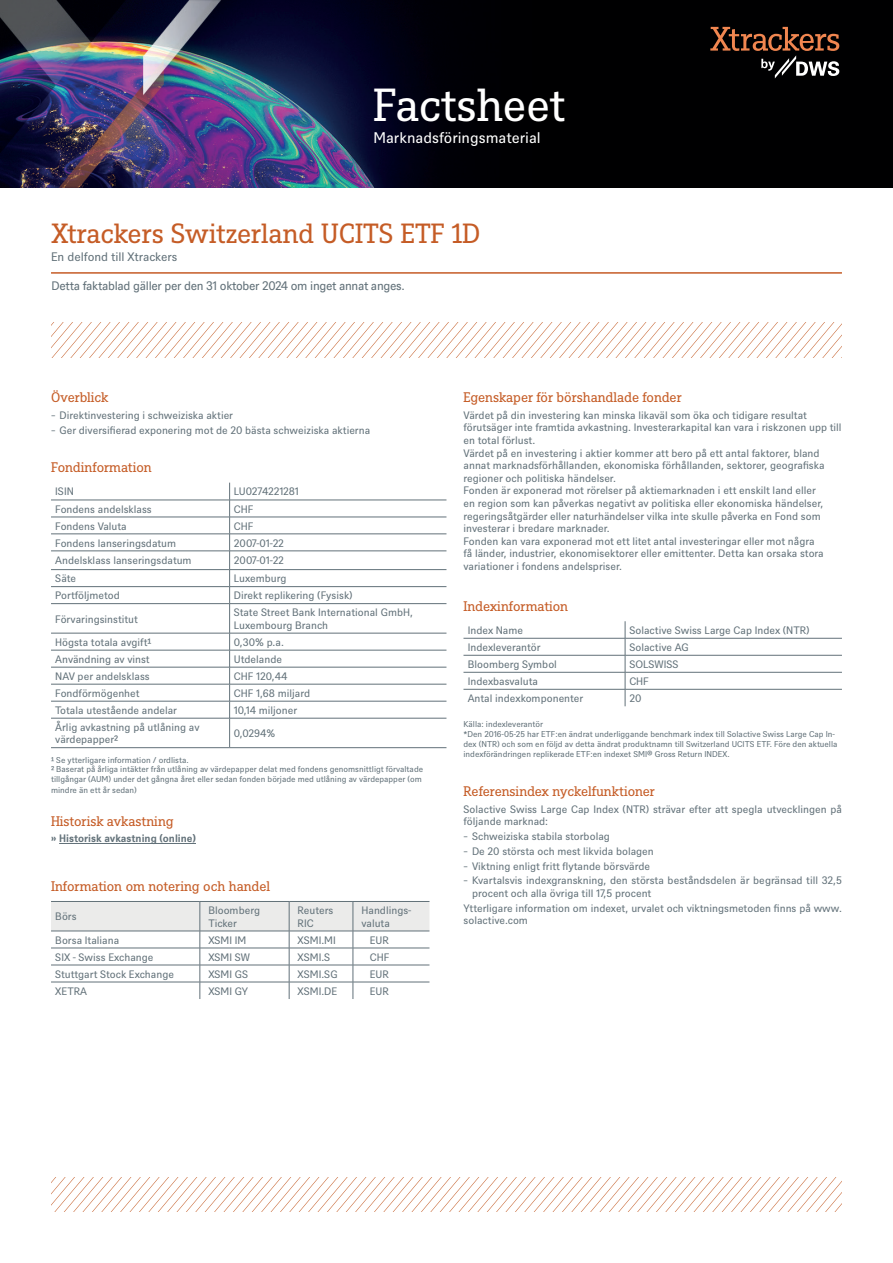
<style>
.page{position:relative;width:893px;height:1263px;background:#fff}
.page>*{position:absolute;margin:0;border:0;box-sizing:border-box;transform-origin:0 0}
.t1{font:45px "DWS Slab";letter-spacing:-.01em;color:#fff}
.t2{font:27px "DWS Slab";color:#c55c26}
.t3{font:15px "DWS Sans";color:#fff}
.t4{font:13.5px "DWS Slab";letter-spacing:-.01em;color:#c55c26}
.t5{font:12px "DWS Sans TT";letter-spacing:-.025em;color:#627179}
.t6{font:12px "DWS Sans";color:#627179}
.t7{font:10.5px/12.6px "DWS Sans";color:#627179}
.t8{font:700 10.5px "DWS Sans";color:#627179}
.t9{font:8.25px/9.9px "DWS Sans";color:#627179}
</style>
<div class="page">
<img style="left:0;top:0;width:893px;height:188px">
<hr style="left:59px;top:843px;width:137px;height:1px;background:#627179">
<hr style="left:51px;top:500px;width:179px;height:1px;background:#627179">
<hr style="left:230px;top:500px;width:216px;height:1px;background:#627179">
<hr style="left:51px;top:517px;width:179px;height:1px;background:#627179">
<hr style="left:230px;top:517px;width:216px;height:1px;background:#627179">
<hr style="left:51px;top:534px;width:179px;height:1px;background:#627179">
<hr style="left:230px;top:534px;width:216px;height:1px;background:#627179">
<hr style="left:51px;top:551px;width:179px;height:1px;background:#627179">
<hr style="left:230px;top:551px;width:216px;height:1px;background:#627179">
<hr style="left:51px;top:569px;width:179px;height:1px;background:#627179">
<hr style="left:230px;top:569px;width:216px;height:1px;background:#627179">
<hr style="left:51px;top:586px;width:179px;height:1px;background:#627179">
<hr style="left:230px;top:586px;width:216px;height:1px;background:#627179">
<hr style="left:51px;top:603px;width:179px;height:1px;background:#627179">
<hr style="left:230px;top:603px;width:216px;height:1px;background:#627179">
<hr style="left:51px;top:633px;width:179px;height:1px;background:#627179">
<hr style="left:230px;top:633px;width:216px;height:1px;background:#627179">
<hr style="left:51px;top:650px;width:179px;height:1px;background:#627179">
<hr style="left:230px;top:650px;width:216px;height:1px;background:#627179">
<hr style="left:51px;top:667px;width:179px;height:1px;background:#627179">
<hr style="left:51px;top:684px;width:179px;height:1px;background:#627179">
<hr style="left:51px;top:701px;width:179px;height:1px;background:#627179">
<hr style="left:51px;top:747px;width:179px;height:1px;background:#627179">
<hr style="left:230px;top:747px;width:216px;height:1px;background:#627179">
<hr style="left:230px;top:667px;width:216px;height:1px;background:#627179">
<hr style="left:230px;top:684px;width:216px;height:1px;background:#627179">
<hr style="left:230px;top:701px;width:216px;height:1px;background:#627179">
<hr style="left:230px;top:718px;width:216px;height:1px;background:#627179">
<svg style="left:229px;top:483px;width:1px;height:264px"></svg>
<hr style="left:51px;top:718px;width:179px;height:1px;background:#627179">
<svg style="left:51px;top:901px;width:378px;height:98px"></svg>
<hr style="left:463px;top:638px;width:162px;height:1px;background:#627179">
<hr style="left:625px;top:638px;width:217px;height:1px;background:#627179">
<hr style="left:463px;top:655px;width:162px;height:1px;background:#627179">
<hr style="left:625px;top:655px;width:217px;height:1px;background:#627179">
<hr style="left:463px;top:672px;width:162px;height:1px;background:#627179">
<hr style="left:625px;top:672px;width:217px;height:1px;background:#627179">
<hr style="left:463px;top:689px;width:162px;height:1px;background:#627179">
<hr style="left:625px;top:689px;width:217px;height:1px;background:#627179">
<svg style="left:625px;top:621px;width:1px;height:85px"></svg>
<hr style="left:51px;top:272px;width:791px;height:2px;background:#c55c26">
<svg style="left:52px;top:322px;width:790px;height:35px"></svg>
<svg style="left:51px;top:1177px;width:791px;height:35px"></svg>
<svg style="left:710px;top:27px;width:129px;height:51px;background:#3a2921"></svg>
<h1 class="t1" style="left:373px;top:74px;width:193px">Factsheet</h1>
<h3 class="t3" style="left:373px;top:127px;width:169px">Marknadsföringsmaterial</h3>
<h2 class="t2" style="left:51px;top:215px;width:431px">Xtrackers Switzerland UCITS ETF 1D</h2>
<p class="t6" style="left:51px;top:249px;width:128px">En delfond till Xtrackers</p>
<p class="t5" style="left:51px;top:278px;width:355px">Detta faktablad gäller per den 31 oktober 2024 om inget annat anges.</p>
<p class="t4" style="left:51px;top:388px;width:59px">Överblick</p>
<p class="t7" style="left:51px;top:407px;width:321px;line-height:14.7px">̵ Direktinvestering i schweiziska aktier<br>̵ Ger diversifierad exponering mot de 20 bästa schweiziska aktierna</p>
<p class="t4" style="left:51px;top:458px;width:102px">Fondinformation</p>
<p class="t7" style="left:55px;top:485px;width:20px">ISIN</p>
<p class="t7" style="left:234px;top:485px;width:66px">LU0274221281</p>
<p class="t7" style="left:55px;top:502px;width:98px">Fondens andelsklass</p>
<p class="t7" style="left:234px;top:502px;width:21px">CHF</p>
<p class="t7" style="left:55px;top:519px;width:73px">Fondens Valuta</p>
<p class="t7" style="left:234px;top:519px;width:21px">CHF</p>
<p class="t7" style="left:55px;top:536px;width:122px">Fondens lanseringsdatum</p>
<p class="t7" style="left:234px;top:536px;width:52px">2007-01-22</p>
<p class="t7" style="left:55px;top:554px;width:138px">Andelsklass lanseringsdatum</p>
<p class="t7" style="left:234px;top:554px;width:52px">2007-01-22</p>
<p class="t7" style="left:55px;top:572px;width:22px">Säte</p>
<p class="t7" style="left:234px;top:572px;width:54px">Luxemburg</p>
<p class="t7" style="left:55px;top:589px;width:66px">Portföljmetod</p>
<p class="t7" style="left:234px;top:589px;width:120px">Direkt replikering (Fysisk)</p>
<p class="t7" style="left:55px;top:612px;width:84px">Förvaringsinstitut</p>
<p class="t7" style="left:234px;top:605px;width:181px">State Street Bank International GmbH,<br>Luxembourg Branch</p>
<p class="t7" style="left:55px;top:635px;width:98px">Högsta totala avgift¹</p>
<p class="t7" style="left:234px;top:635px;width:52px">0,30% p.a.</p>
<p class="t7" style="left:55px;top:652px;width:96px">Användning av vinst</p>
<p class="t7" style="left:234px;top:652px;width:50px">Utdelande</p>
<p class="t7" style="left:55px;top:669px;width:96px">NAV per andelsklass</p>
<p class="t7" style="left:234px;top:669px;width:55px">CHF 120,44</p>
<p class="t7" style="left:55px;top:686px;width:86px">Fondförmögenhet</p>
<p class="t7" style="left:234px;top:686px;width:78px">CHF 1,68 miljard</p>
<p class="t7" style="left:55px;top:703px;width:123px">Totala utestående andelar</p>
<p class="t7" style="left:234px;top:703px;width:65px">10,14 miljoner</p>
<p class="t7" style="left:55px;top:720px;width:146px">Årlig avkastning på utlåning av värdepapper²</p>
<p class="t7" style="left:234px;top:726px;width:43px">0,0294%</p>
<p class="t9" style="left:51px;top:754px;width:374px">¹ Se ytterligare information / ordlista.<br>² Baserat på årliga intäkter från utlåning av värdepapper delat med fondens genomsnittligt förvaltade tillgångar (AUM) under det gångna året eller sedan fonden började med utlåning av värdepapper (om</p>
<p class="t9" style="left:51px;top:785px;width:87px">mindre än ett år sedan)</p>
<p class="t4" style="left:51px;top:811px;width:124px">Historisk avkastning</p>
<p class="t8" style="left:51px;top:831px;width:146px">» Historisk avkastning (online)</p>
<p class="t4" style="left:51px;top:877px;width:221px">Information om notering och handel</p>
<p class="t7" style="left:55px;top:910px;width:23px">Börs</p>
<p class="t7" style="left:208px;top:903px;width:53px">Bloomberg<br>Ticker</p>
<p class="t7" style="left:298px;top:903px;width:37px">Reuters<br>RIC</p>
<p class="t7" style="left:361px;top:903px;width:51px">Handlings&shy;valuta</p>
<p class="t7" style="left:55px;top:933px;width:66px">Borsa Italiana</p>
<p class="t7" style="left:208px;top:933px;width:39px">XSMI IM</p>
<p class="t7" style="left:298px;top:933px;width:40px">XSMI.MI</p>
<p class="t7" style="left:370px;top:933px;width:20px">EUR</p>
<p class="t7" style="left:55px;top:950px;width:100px">SIX - Swiss Exchange</p>
<p class="t7" style="left:208px;top:950px;width:43px">XSMI SW</p>
<p class="t7" style="left:298px;top:950px;width:34px">XSMI.S</p>
<p class="t7" style="left:370px;top:950px;width:21px">CHF</p>
<p class="t7" style="left:55px;top:967px;width:120px">Stuttgart Stock Exchange</p>
<p class="t7" style="left:208px;top:967px;width:41px">XSMI GS</p>
<p class="t7" style="left:298px;top:967px;width:42px">XSMI.SG</p>
<p class="t7" style="left:370px;top:967px;width:20px">EUR</p>
<p class="t7" style="left:55px;top:984px;width:33px">XETRA</p>
<p class="t7" style="left:208px;top:984px;width:41px">XSMI GY</p>
<p class="t7" style="left:298px;top:984px;width:41px">XSMI.DE</p>
<p class="t7" style="left:370px;top:984px;width:20px">EUR</p>
<p class="t4" style="left:463px;top:388px;width:220px">Egenskaper för börshandlade fonder</p>
<p class="t7" style="left:463px;top:408px;width:380px">Värdet på din investering kan minska likaväl som öka och tidigare resultat förutsäger inte framtida avkastning. Investerarkapital kan vara i riskzonen upp till en total förlust.<br>Värdet på en investering i aktier kommer att bero på ett antal faktorer, bland annat marknadsförhållanden, ekonomiska förhållanden, sektorer, geografiska regioner och politiska händelser.<br>Fonden är exponerad mot rörelser på aktiemarknaden i ett enskilt land eller<br>en region som kan påverkas negativt av politiska eller ekonomiska händelser, regeringsåtgärder eller naturhändelser vilka inte skulle påverka en Fond som investerar i bredare marknader.<br>Fonden kan vara exponerad mot ett litet antal investeringar eller mot några<br>få länder, industrier, ekonomisektorer eller emittenter. Detta kan orsaka stora variationer i fondens andelspriser.</p>
<p class="t4" style="left:463px;top:597px;width:106px">Indexinformation</p>
<p class="t7" style="left:468px;top:623px;width:57px">Index Name</p>
<p class="t7" style="left:629px;top:623px;width:182px">Solactive Swiss Large Cap Index (NTR)</p>
<p class="t7" style="left:468px;top:640px;width:74px">Indexleverantör</p>
<p class="t7" style="left:629px;top:640px;width:61px">Solactive AG</p>
<p class="t7" style="left:468px;top:657px;width:91px">Bloomberg Symbol</p>
<p class="t7" style="left:629px;top:657px;width:51px">SOLSWISS</p>
<p class="t7" style="left:468px;top:674px;width:72px">Indexbasvaluta</p>
<p class="t7" style="left:629px;top:674px;width:21px">CHF</p>
<p class="t7" style="left:468px;top:691px;width:117px">Antal indexkomponenter</p>
<p class="t7" style="left:629px;top:691px;width:14px">20</p>
<p class="t9" style="left:463px;top:719px;width:376px">Källa: indexleverantör<br>*Den 2016-05-25 har ETF:en ändrat underliggande benchmark index till Solactive Swiss Large Cap In&shy;dex (NTR) och som en följd av detta ändrat produktnamn till Switzerland UCITS ETF. Före den aktuella indexförändringen replikerade ETF:en indexet SMI® Gross Return INDEX.</p>
<p class="t4" style="left:463px;top:782px;width:193px">Referensindex nyckelfunktioner</p>
<p class="t7" style="left:463px;top:802px;width:380px">Solactive Swiss Large Cap Index (NTR) strävar efter att spegla utvecklingen på följande marknad:</p>
<p class="t7" style="left:463px;top:828px;width:380px;line-height:14.7px">̵ Schweiziska stabila storbolag<br>̵ De 20 största och mest likvida bolagen<br>̵ Viktning enligt fritt flytande börsvärde<br>̵ Kvartalsvis indexgranskning, den största beståndsdelen är begränsad till 32,5</p>
<p class="t7" style="left:463px;top:885px;width:380px;line-height:14.7px;text-indent:9px">procent och alla övriga till 17,5 procent<br>Ytterligare information om indexet, urvalet och viktningsmetoden finns på www.</p>
<p class="t7" style="left:463px;top:913px;width:66px">solactive.com</p>
</div>
